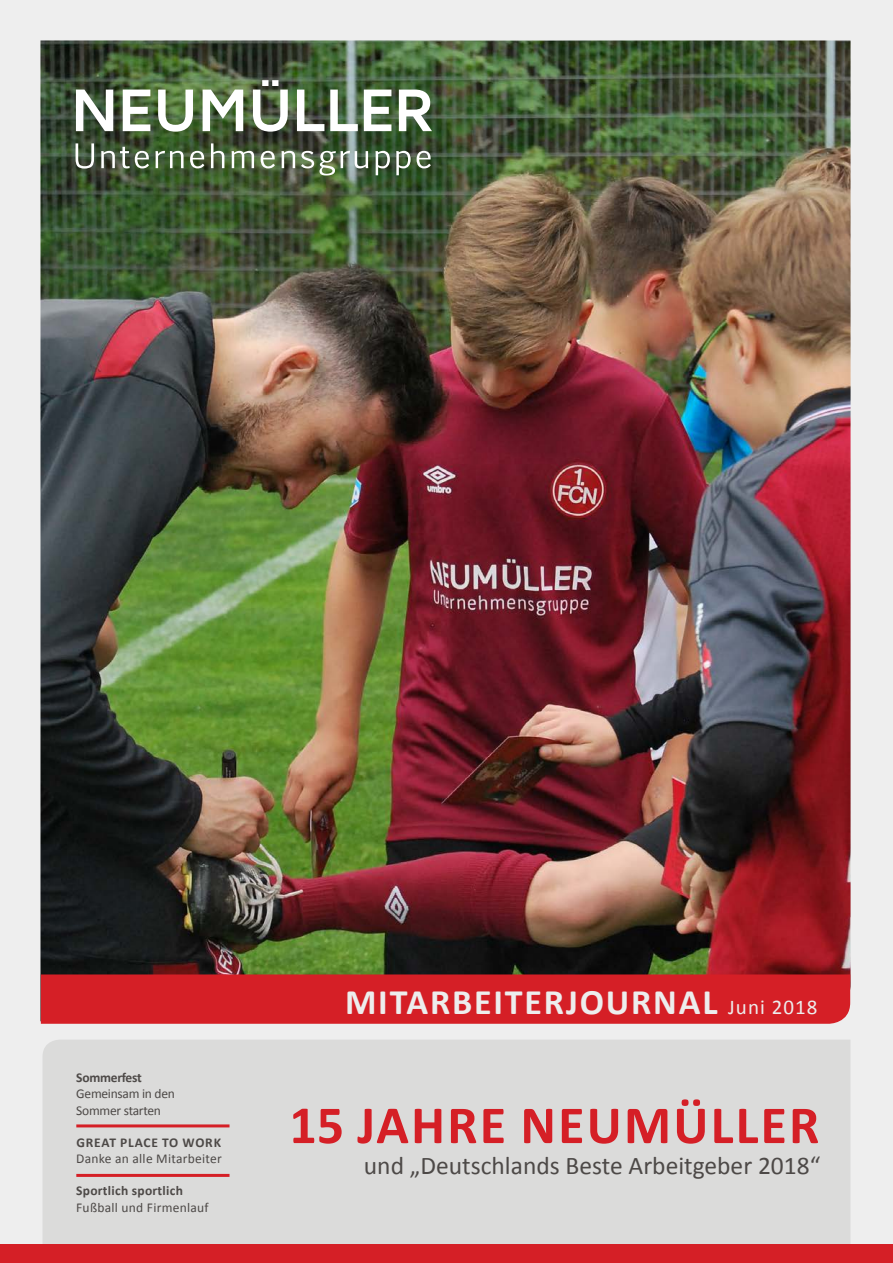
<style>
.page{position:relative;width:893px;height:1263px;background:#ededed}
.page>*{position:absolute;margin:0;border:0;box-sizing:border-box;transform-origin:0 0}
.t1{font:700 54px "Calibri";letter-spacing:.04em;color:#d51f26}
.t2{font:700 36px "Calibri";letter-spacing:.05em;color:#ededed}
.t3{font:25.5px "Calibri";color:#4d4947}
.t4{font:13.5px "Calibri";letter-spacing:.02em;color:#4d4947}
.t5{font:13.5px/16.2px "Calibri";letter-spacing:-.02em;color:#4d4947}
.t6{font:700 13.5px "Calibri";letter-spacing:.02em;color:#4d4947}
.t7{font:700 13.5px "Calibri";letter-spacing:.06em;color:#4d4947}
.t8{font:700 13.5px "Calibri";letter-spacing:-.02em;color:#4d4947}
.s1{font-weight:400;font-size:21px}
</style>
<div class="page">
<img style="left:40px;top:40px;width:810px;height:981px">
<div style="left:43px;top:1040px;width:807px;height:204px;background:#dbdbda"></div>
<div style="left:41px;top:974px;width:809px;height:50px;background:#d51f26"></div>
<hr style="left:76px;top:1124px;width:154px;height:3px;background:#d51f26">
<div style="left:0;top:1244px;width:893px;height:19px;background:#d51f26"></div>
<hr style="left:76px;top:1174px;width:154px;height:3px;background:#d51f26">
<svg style="left:76px;top:80px;width:356px;height:52px;background:#87987f"></svg>
<img style="left:76px;top:143px;width:355px;height:33px">
<p class="t8" style="left:76px;top:1071px;width:67px">Sommerfest</p>
<p class="t5" style="left:76px;top:1086px;width:100px">Gemeinsam in den<br>Sommer starten</p>
<p class="t7" style="left:76px;top:1136px;width:146px">GREAT PLACE TO WORK</p>
<p class="t4" style="left:76px;top:1152px;width:147px">Danke an alle Mitarbeiter</p>
<p class="t6" style="left:76px;top:1184px;width:108px">Sportlich sportlich</p>
<p class="t4" style="left:76px;top:1200px;width:134px">Fußball und Firmenlauf</p>
<h2 class="t2" style="left:345px;top:984px;width:474px">MITARBEITERJOURNAL <span class="s1">Juni 2018</span></h2>
<h1 class="t1" style="left:289px;top:1098px;width:531px">15 JAHRE NEUMÜLLER</h1>
<h3 class="t3" style="left:364px;top:1153px;width:458px">und „Deutschlands Beste Arbeitgeber 2018“</h3>
</div>
